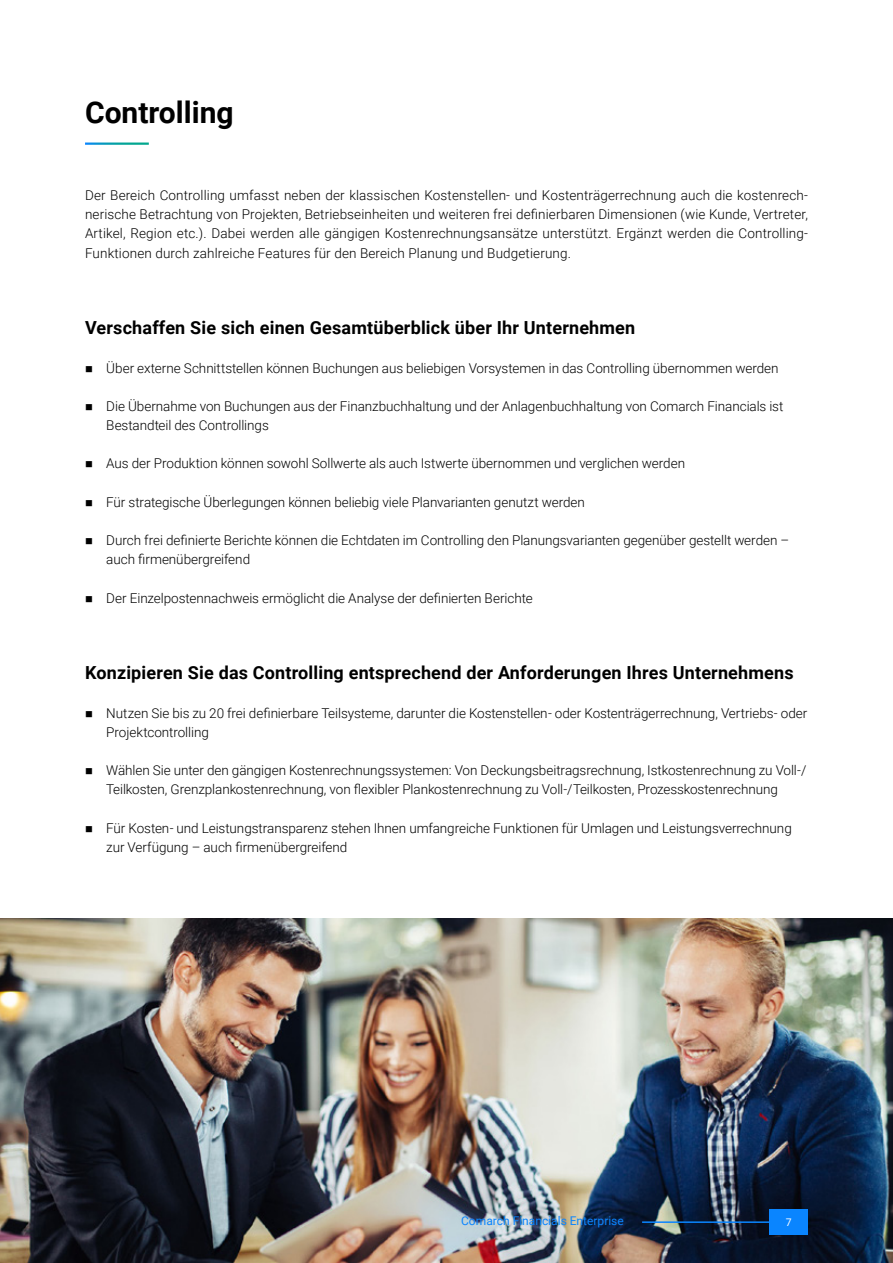
<style>
.page{position:relative;width:893px;height:1263px;background:#fff}
.page>*{position:absolute;margin:0;border:0;box-sizing:border-box;transform-origin:0 0}
.t1{font:700 30px "Roboto";color:#000}
.t2{font:700 18px "Roboto";letter-spacing:.01em;color:#000}
.t3{font:300 13.5px/19.2px "Roboto";letter-spacing:-.005em;color:#000}
.t4{font:12px "Roboto";color:#0a85ff}
.t5{font:10.5px "Roboto";color:#fff}
</style>
<div class="page">
<img style="left:0;top:918px;width:893px;height:345px">
<div style="left:770px;top:1209px;width:38px;height:26px;background:#0a85ff"></div>
<hr style="left:642px;top:1221px;width:128px;height:2px;background:#0a85ff">
<h1 class="t1" style="left:85px;top:92px;width:150px">Controlling</h1>
<p class="t3" style="left:85px;top:185px;width:724px;text-align:justify">Der Bereich Controlling umfasst neben der klassischen Kostenstellen- und Kostenträgerrechnung auch die kostenrech&shy;nerische Betrachtung von Projekten, Betriebseinheiten und weiteren frei definierbaren Dimensionen (wie Kunde, Vertreter, Artikel, Region etc.). Dabei werden alle gängigen Kostenrechnungsansätze unterstützt. Ergänzt werden die Controlling-Funktionen durch zahlreiche Features für den Bereich Planung und Budgetierung.</p>
<h2 class="t2" style="left:85px;top:315px;width:552px">Verschaffen Sie sich einen Gesamtüberblick über Ihr Unternehmen</h2>
<p class="t3" style="left:85px;top:358px;width:695px">■ Über externe Schnittstellen können Buchungen aus beliebigen Vorsystemen in das Controlling übernommen werden</p>
<p class="t3" style="left:106px;top:396px;width:679px;text-indent:-21px">■ Die Übernahme von Buchungen aus der Finanzbuchhaltung und der Anlagenbuchhaltung von Comarch Financials ist<br>Bestandteil des Controllings</p>
<p class="t3" style="left:85px;top:453px;width:602px">■ Aus der Produktion können sowohl Sollwerte als auch Istwerte übernommen und verglichen werden</p>
<p class="t3" style="left:85px;top:492px;width:501px">■ Für strategische Überlegungen können beliebig viele Planvarianten genutzt werden</p>
<p class="t3" style="left:106px;top:530px;width:684px;text-indent:-21px">■ Durch frei definierte Berichte können die Echtdaten im Controlling den Planungsvarianten gegenüber gestellt werden – auch firmenübergreifend</p>
<p class="t3" style="left:85px;top:588px;width:449px">■ Der Einzelpostennachweis ermöglicht die Analyse der definierten Berichte</p>
<h2 class="t2" style="left:85px;top:660px;width:710px">Konzipieren Sie das Controlling entsprechend der Anforderungen Ihres Unternehmens</h2>
<p class="t3" style="left:106px;top:703px;width:703px;text-indent:-21px">■ Nutzen Sie bis zu 20 frei definierbare Teilsysteme, darunter die Kostenstellen- oder Kostenträgerrechnung, Vertriebs- oder<br>Projektcontrolling</p>
<p class="t3" style="left:85px;top:760px;width:723px;text-align:center">■ Wählen Sie unter den gängigen Kostenrechnungssystemen: Von Deckungsbeitragsrechnung, Istkostenrechnung zu Voll-/<br>Teilkosten, Grenzplankostenrechnung, von flexibler Plankostenrechnung zu Voll-/Teilkosten, Prozesskostenrechnung</p>
<p class="t3" style="left:106px;top:818px;width:687px;text-indent:-21px">■ Für Kosten- und Leistungstransparenz stehen Ihnen umfangreiche Funktionen für Umlagen und Leistungsverrechnung zur Verfügung – auch firmenübergreifend</p>
<p class="t4" style="left:461px;top:1212px;width:164px">Comarch Financials Enterprise</p>
<p class="t5" style="left:786px;top:1215px;width:7px">7</p>
</div>
